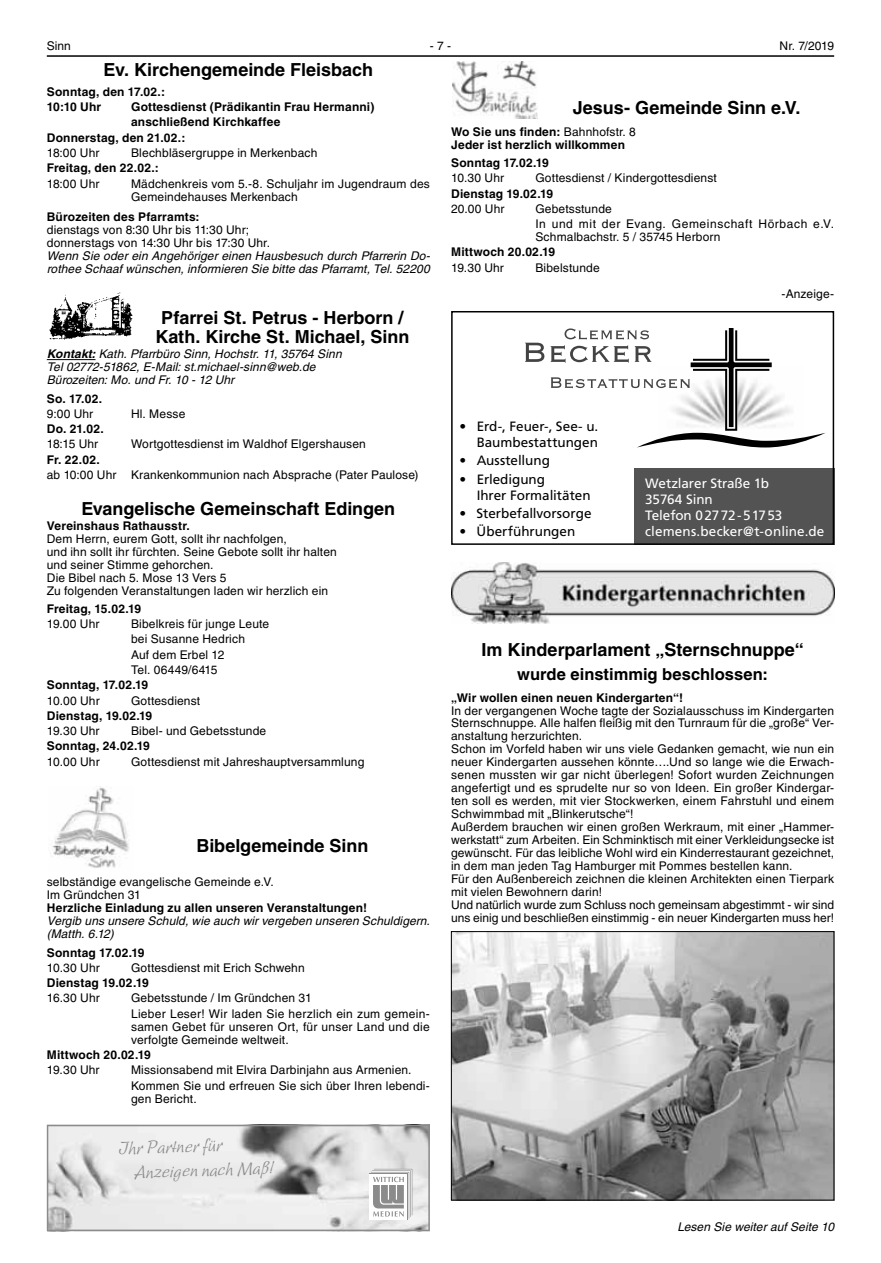
<style>
.page{position:relative;width:881px;height:1263px;background:#fff}
.page>*{position:absolute;margin:0;border:0;box-sizing:border-box;transform-origin:0 0}
.t1{font:700 18px/19.5px "Helvetica LT";color:#000;text-align:center}
.t2{font:16.8px/24.6px "Linotype Sallwey Script";color:#8b8b8b}
.t3{font:700 16.5px "Helvetica LT";color:#000}
.t4{font:13.5px/16.2px "Frutiger";letter-spacing:-.005em;color:#000;text-align:right}
.t5{font:13.5px/16.2px "Frutiger";letter-spacing:-.005em;color:#fff}
.t6{font:12px/12.9px "Helvetica LT";letter-spacing:.015em;color:#000}
.t7{font:700 12px/15.3px "Helvetica LT";letter-spacing:.015em;color:#000}
.t8{font:italic 12px/12.9px "Helvetica LT";letter-spacing:.01em;color:#000}
.t9{font:12px/15.3px "Helvetica LT";letter-spacing:.045em;color:#000}
.s1{font-weight:400}
.s2{font-weight:700}
</style>
<div class="page">
<hr style="left:47px;top:55px;width:786px;height:2px;background:#000">
<hr style="left:47px;top:359px;width:48px;height:1px;background:#000">
<img style="left:49px;top:292px;width:84px;height:48px">
<img style="left:52px;top:786px;width:77px;height:82px">
<img style="left:452px;top:62px;width:85px;height:57px">
<div style="left:634px;top:468px;width:199px;height:77px;background:#535353"></div>
<svg style="left:525px;top:328px;width:300px;height:119px"></svg>
<div style="left:451px;top:311px;width:382px;height:234px;border:2px solid #000"></div>
<img style="left:451px;top:562px;width:382px;height:62px">
<img style="left:453px;top:933px;width:378px;height:265px">
<div style="left:451px;top:931px;width:382px;height:269px;border:1px solid #000"></div>
<svg style="left:47px;top:1125px;width:382px;height:106px;background:#d7d7d7"></svg>
<p class="t6" style="left:47px;top:40px;width:26px">Sinn</p>
<p class="t6" style="left:429px;top:40px;width:23px">-7-</p>
<p class="t6" style="left:779px;top:40px;width:56px">Nr. 7/2019</p>
<h1 class="t1" style="left:104px;top:60px;width:271px">Ev. Kirchengemeinde Fleisbach</h1>
<p class="t7" style="left:47px;top:84px;width:120px">Sonntag, den 17.02.:<br>10:10 Uhr</p>
<h1 class="t1" style="left:572px;top:98px;width:229px">Jesus- Gemeinde Sinn e.V.</h1>
<p class="t7" style="left:451px;top:125px;width:186px;line-height:12.9px">Wo Sie uns finden: <span class="s1">Bahnhofstr. 8<br></span>Jeder ist herzlich willkommen</p>
<p class="t7" style="left:451px;top:155px;width:99px">Sonntag 17.02.19</p>
<p class="t6" style="left:451px;top:173px;width:54px">10.30 Uhr</p>
<p class="t6" style="left:535px;top:173px;width:183px">Gottesdienst / Kindergottesdienst</p>
<p class="t7" style="left:451px;top:186px;width:103px">Dienstag 19.02.19</p>
<p class="t6" style="left:451px;top:203px;width:55px">20.00 Uhr</p>
<p class="t9" style="left:535px;top:202px;width:300px">Gebetsstunde<br>In und mit der Evang. Gemeinschaft Hörbach e.V.</p>
<p class="t6" style="left:535px;top:232px;width:186px">Schmalbachstr. 5 / 35745 Herborn</p>
<p class="t7" style="left:451px;top:245px;width:105px">Mittwoch 20.02.19</p>
<p class="t6" style="left:451px;top:262px;width:54px">19.30 Uhr</p>
<p class="t6" style="left:535px;top:262px;width:66px">Bibelstunde</p>
<p class="t6" style="left:781px;top:289px;width:54px">-Anzeige-</p>
<p class="t7" style="left:131px;top:99px;width:245px">Gottesdienst (Prädikantin Frau Hermanni)</p>
<p class="t7" style="left:131px;top:115px;width:151px">anschließend Kirchkaffee</p>
<p class="t7" style="left:47px;top:130px;width:140px">Donnerstag, den 21.02.:</p>
<p class="t6" style="left:47px;top:148px;width:54px">18:00 Uhr</p>
<p class="t6" style="left:131px;top:148px;width:188px">Blechbläsergruppe in Merkenbach</p>
<p class="t7" style="left:47px;top:161px;width:113px">Freitag, den 22.02.:</p>
<p class="t6" style="left:47px;top:178px;width:54px">18:00 Uhr</p>
<p class="t6" style="left:131px;top:178px;width:300px">Mädchenkreis vom 5.-8. Schuljahr im Jugendraum des<br>Gemeindehauses Merkenbach</p>
<p class="t7" style="left:47px;top:209px;width:154px">Bürozeiten des Pfarramts:</p>
<p class="t6" style="left:47px;top:225px;width:225px">dienstags von 8:30 Uhr bis 11:30 Uhr; donnerstags von 14:30 Uhr bis 17:30 Uhr.</p>
<p class="t8" style="left:47px;top:249px;width:384px">Wenn Sie oder ein Angehöriger einen Hausbesuch durch Pfarrerin Do&shy;rothee Schaaf wünschen, informieren Sie bitte das Pfarramt, Tel. 52200</p>
<h1 class="t1" style="left:155px;top:308px;width:255px">Pfarrei St. Petrus - Herborn /<br>Kath. Kirche St. Michael, Sinn</h1>
<p class="t8" style="left:47px;top:348px;width:296px"><span class="s2">Kontakt:</span> Kath. Pfarrbüro Sinn, Hochstr. 11, 35764 Sinn<br>Tel 02772-51862, E-Mail: st.michael-sinn@web.de<br>Bürozeiten: Mo. und Fr. 10 - 12 Uhr</p>
<p class="t7" style="left:47px;top:391px;width:57px">So. 17.02.</p>
<p class="t6" style="left:47px;top:408px;width:48px">9:00 Uhr</p>
<p class="t6" style="left:131px;top:408px;width:56px">Hl. Messe</p>
<p class="t7" style="left:47px;top:421px;width:58px">Do. 21.02.</p>
<p class="t6" style="left:47px;top:439px;width:53px">18:15 Uhr</p>
<p class="t6" style="left:131px;top:439px;width:236px">Wortgottesdienst im Waldhof Elgershausen</p>
<p class="t7" style="left:47px;top:452px;width:55px">Fr. 22.02.</p>
<p class="t6" style="left:47px;top:470px;width:373px">ab 10:00 Uhr Krankenkommunion nach Absprache (Pater Paulose)</p>
<h1 class="t1" style="left:81px;top:499px;width:315px">Evangelische Gemeinschaft Edingen</h1>
<p class="t7" style="left:47px;top:518px;width:144px">Vereinshaus Rathausstr.</p>
<p class="t6" style="left:47px;top:533px;width:291px">Dem Herrn, eurem Gott, sollt ihr nachfolgen,<br>und ihn sollt ihr fürchten. Seine Gebote sollt ihr halten und seiner Stimme gehorchen.<br>Die Bibel nach 5. Mose 13 Vers 5<br>Zu folgenden Veranstaltungen laden wir herzlich ein</p>
<p class="t7" style="left:47px;top:601px;width:96px">Freitag, 15.02.19</p>
<p class="t6" style="left:47px;top:619px;width:54px">19.00 Uhr</p>
<p class="t6" style="left:131px;top:617px;width:139px;line-height:15.3px">Bibelkreis für junge Leute bei Susanne Hedrich<br>Auf dem Erbel 12<br>Tel. 06449/6415</p>
<p class="t7" style="left:47px;top:677px;width:103px">Sonntag, 17.02.19</p>
<p class="t6" style="left:47px;top:695px;width:54px">10.00 Uhr</p>
<p class="t6" style="left:131px;top:695px;width:71px">Gottesdienst</p>
<p class="t7" style="left:47px;top:708px;width:107px">Dienstag, 19.02.19</p>
<p class="t6" style="left:47px;top:726px;width:54px">19.30 Uhr</p>
<p class="t6" style="left:131px;top:726px;width:137px">Bibel- und Gebetsstunde</p>
<p class="t7" style="left:47px;top:739px;width:105px">Sonntag, 24.02.19</p>
<p class="t6" style="left:47px;top:756px;width:54px">10.00 Uhr</p>
<p class="t6" style="left:131px;top:756px;width:235px">Gottesdienst mit Jahreshauptversammlung</p>
<p class="t4" style="left:459px;top:418px;width:140px">• Erd-, Feuer-, See- u.<br>Baumbestattungen</p>
<p class="t4" style="left:459px;top:452px;width:92px">• Ausstellung</p>
<p class="t4" style="left:476px;top:471px;width:115px;text-align:left;text-indent:-17px">• Erledigung<br>Ihrer Formalitäten</p>
<p class="t4" style="left:459px;top:505px;width:133px">• Sterbefallvorsorge</p>
<p class="t4" style="left:459px;top:523px;width:117px">• Überführungen</p>
<p class="t5" style="left:645px;top:475px;width:181px">Wetzlarer Straße 1b<br>35764 Sinn<br>Telefon 02772-51753 clemens.becker@t-online.de</p>
<h1 class="t1" style="left:481px;top:640px;width:323px">Im Kinderparlament „Sternschnuppe“</h1>
<h3 class="t3" style="left:517px;top:665px;width:252px">wurde einstimmig beschlossen:</h3>
<p class="t7" style="left:451px;top:690px;width:233px">„Wir wollen einen neuen Kindergarten“!</p>
<p class="t6" style="left:451px;top:705px;width:384px">In der vergangenen Woche tagte der Sozialausschuss im Kindergarten Sternschnuppe. Alle halfen fleißig mit den Turnraum für die „große“ Ver&shy;anstaltung herzurichten.<br>Schon im Vorfeld haben wir uns viele Gedanken gemacht, wie nun ein neuer Kindergarten aussehen könnte….Und so lange wie die Erwach&shy;senen mussten wir gar nicht überlegen! Sofort wurden Zeichnungen angefertigt und es sprudelte nur so von Ideen. Ein großer Kindergar&shy;ten soll es werden, mit vier Stockwerken, einem Fahrstuhl und einem Schwimmbad mit „Blinkerutsche“!<br>Außerdem brauchen wir einen großen Werkraum, mit einer „Hammer&shy;werkstatt“ zum Arbeiten. Ein Schminktisch mit einer Verkleidungsecke ist gewünscht. Für das leibliche Wohl wird ein Kinderrestaurant gezeichnet, in dem man jeden Tag Hamburger mit Pommes bestellen kann.<br>Für den Außenbereich zeichnen die kleinen Architekten einen Tierpark mit vielen Bewohnern darin!<br>Und natürlich wurde zum Schluss noch gemeinsam abgestimmt - wir sind uns einig und beschließen einstimmig - ein neuer Kindergarten muss her!</p>
<h1 class="t1" style="left:196px;top:836px;width:173px">Bibelgemeinde Sinn</h1>
<p class="t6" style="left:47px;top:877px;width:228px">selbständige evangelische Gemeinde e.V.<br>Im Gründchen 31</p>
<p class="t7" style="left:47px;top:900px;width:321px">Herzliche Einladung zu allen unseren Veranstaltungen!</p>
<p class="t8" style="left:47px;top:915px;width:384px">Vergib uns unsere Schuld, wie auch wir vergeben unseren Schuldigern. (Matth. 6.12)</p>
<p class="t7" style="left:47px;top:945px;width:99px">Sonntag 17.02.19</p>
<p class="t6" style="left:47px;top:962px;width:54px">10.30 Uhr</p>
<p class="t6" style="left:131px;top:962px;width:175px">Gottesdienst mit Erich Schwehn</p>
<p class="t7" style="left:47px;top:975px;width:103px">Dienstag 19.02.19</p>
<p class="t6" style="left:47px;top:993px;width:55px">16.30 Uhr</p>
<p class="t6" style="left:131px;top:992px;width:300px;line-height:15.3px">Gebetsstunde / Im Gründchen 31<br>Lieber Leser! Wir laden Sie herzlich ein zum gemein-</p>
<p class="t6" style="left:131px;top:1021px;width:300px">samen Gebet für unseren Ort, für unser Land und die verfolgte Gemeinde weltweit.</p>
<p class="t7" style="left:47px;top:1047px;width:105px">Mittwoch 20.02.19</p>
<p class="t6" style="left:47px;top:1065px;width:54px">19.30 Uhr</p>
<p class="t6" style="left:131px;top:1064px;width:300px;line-height:15.3px">Missionsabend mit Elvira Darbinjahn aus Armenien.<br>Kommen Sie und erfreuen Sie sich über Ihren lebendi-</p>
<p class="t6" style="left:131px;top:1093px;width:67px">gen Bericht.</p>
<h2 class="t2" style="left:133px;top:1136px;width:141px;text-indent:-15px;rotate:-2deg">Ihr Partner für<br>Anzeigen nach Maß!</h2>
<p class="t8" style="left:677px;top:1220px;width:158px">Lesen Sie weiter auf Seite 10</p>
</div>
